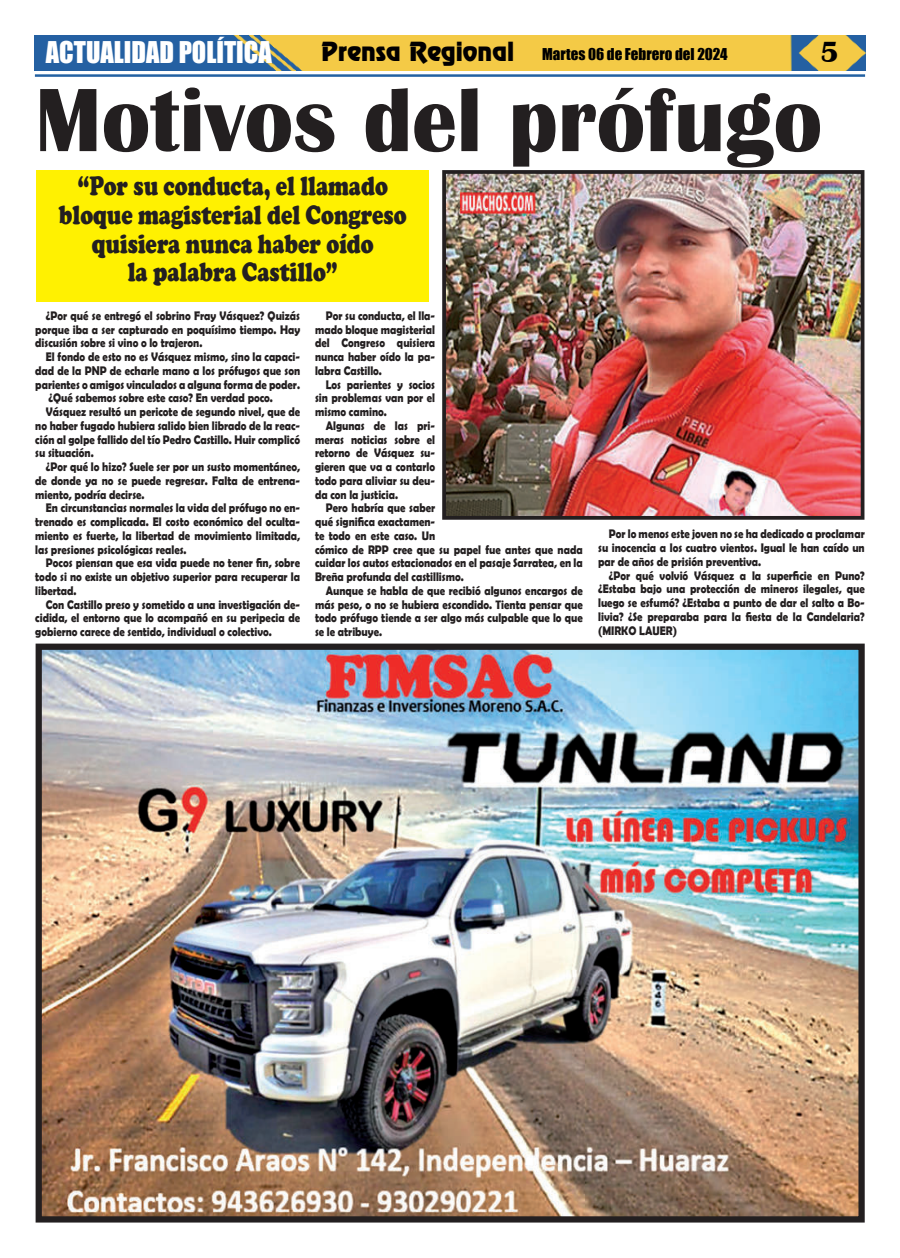
<style>
.page{position:relative;width:900px;height:1258px;background:#fff}
.page>*{position:absolute;margin:0;border:0;box-sizing:border-box;transform-origin:0 0}
.t1{font:700 93.12px "Britannic";color:#231f20}
.t2{font:700 30px "Britannic";color:#020000}
.t3{font:900 27.5px/28.8px "Cooper";color:#231f20;text-align:center;scale:.78 1}
.t4{font:27.5px "Impact";color:#fff;scale:.96 1}
.t5{font:15px "Impact";color:#000}
.t6{font:700 12.5px/13.8px "Berlin Sans FB Demi";color:#231f20;text-align:justify;scale:.86 1}
.s1{font-family:"Renfrew Normal";font-size:23.75px;color:#020000}
</style>
<div class="page">
<hr style="left:35px;top:74px;width:830px;height:3px;background:#2361a2">
<img style="left:35px;top:35px;width:830px;height:36px">
<img style="left:447px;top:175px;width:412px;height:340px">
<div style="left:442px;top:170px;width:422px;height:350px;border:4px solid #231f20"></div>
<div style="left:37px;top:170px;width:392px;height:131px;background:#fff101"></div>
<img style="left:43px;top:651px;width:815px;height:564px">
<div style="left:36px;top:644px;width:829px;height:578px;border:6px solid #231f20"></div>
<h3 class="t4" style="left:46px;top:39px;width:237px">ACTUALIDAD POLÍTICA</h3>
<p class="t5" style="left:321px;top:47px;width:408px"><span class="s1">Prensa Regional</span> Martes 06 de Febrero del 2024</p>
<h2 class="t2" style="left:821px;top:37px;width:20px">5</h2>
<h1 class="t1" style="left:35px;top:72px;width:788px">Motivos del prófugo</h1>
<h3 class="t3" style="left:59px;top:174px;width:447px">“Por su conducta, el llamado bloque magisterial del Congreso quisiera nunca haber oído<br>la palabra Castillo”</h3>
<p class="t6" style="left:35px;top:309px;width:309px;text-indent:11px">¿Por qué se entregó el sobrino Fray Vásquez? Quizás porque iba a ser capturado en poquísimo tiempo. Hay discusión sobre si vino o lo trajeron.</p>
<p class="t6" style="left:46px;top:350px;width:297px">El fondo de esto no es Vásquez mismo, sino la capaci-</p>
<p class="t6" style="left:35px;top:364px;width:309px">dad de la PNP de echarle mano a los prófugos que son</p>
<p class="t6" style="left:35px;top:378px;width:309px">parientes o amigos vinculados a alguna forma de poder.</p>
<p class="t6" style="left:49px;top:392px;width:262px">¿Qué sabemos sobre este caso? En verdad poco.</p>
<p class="t6" style="left:46px;top:405px;width:297px">Vásquez resultó un pericote de segundo nivel, que de</p>
<p class="t6" style="left:35px;top:419px;width:309px">no haber fugado hubiera salido bien librado de la reac-</p>
<p class="t6" style="left:35px;top:433px;width:309px">ción al golpe fallido del tío Pedro Castillo. Huir complicó</p>
<p class="t6" style="left:35px;top:447px;width:69px">su situación.</p>
<p class="t6" style="left:46px;top:460px;width:297px">¿Por qué lo hizo? Suele ser por un susto momentáneo,</p>
<p class="t6" style="left:35px;top:474px;width:309px">de donde ya no se puede regresar. Falta de entrena-</p>
<p class="t6" style="left:35px;top:488px;width:129px">miento, podría decirse.</p>
<p class="t6" style="left:46px;top:502px;width:297px">En circunstancias normales la vida del prófugo no en-</p>
<p class="t6" style="left:35px;top:515px;width:309px">trenado es complicada. El costo económico del oculta-</p>
<p class="t6" style="left:35px;top:529px;width:309px">miento es fuerte, la libertad de movimiento limitada,</p>
<p class="t6" style="left:35px;top:543px;width:178px">las presiones psicológicas reales.</p>
<p class="t6" style="left:46px;top:556px;width:297px">Pocos piensan que esa vida puede no tener fin, sobre</p>
<p class="t6" style="left:35px;top:570px;width:309px">todo si no existe un objetivo superior para recuperar la</p>
<p class="t6" style="left:35px;top:584px;width:50px">libertad.</p>
<p class="t6" style="left:46px;top:598px;width:297px">Con Castillo preso y sometido a una investigación de-</p>
<p class="t6" style="left:35px;top:612px;width:309px">cidida, el entorno que lo acompañó en su peripecia de</p>
<p class="t6" style="left:35px;top:626px;width:277px">gobierno carece de sentido, individual o colectivo.</p>
<p class="t6" style="left:315px;top:309px;width:141px;text-indent:11px">Por su conducta, el lla&shy;mado bloque magisterial del Congreso quisiera nunca haber oído la pa&shy;labra Castillo.</p>
<p class="t6" style="left:315px;top:378px;width:141px;text-indent:11px">Los parientes y socios sin problemas van por el mismo camino.</p>
<p class="t6" style="left:315px;top:419px;width:141px;text-indent:11px">Algunas de las pri&shy;meras noticias sobre el retorno de Vásquez su&shy;gieren que va a contarlo todo para aliviar su deu&shy;da con la justicia.</p>
<p class="t6" style="left:315px;top:502px;width:313px;text-align:left;text-indent:11px">Pero habría que saber<br>qué significa exactamen-<br>te todo en este caso. Un<br>cómico de RPP cree que su papel fue antes que nada cuidar los autos estacionados en el pasaje Sarratea, en la Breña profunda del castillismo.</p>
<p class="t6" style="left:315px;top:584px;width:313px;text-indent:11px">Aunque se habla de que recibió algunos encargos de más peso, o no se hubiera escondido. Tienta pensar que todo prófugo tiende a ser algo más culpable que lo que se le atribuye.</p>
<p class="t6" style="left:598px;top:528px;width:311px;text-indent:11px">Por lo menos este joven no se ha dedicado a proclamar su inocencia a los cuatro vientos. Igual le han caído un par de años de prisión preventiva.</p>
<p class="t6" style="left:598px;top:568px;width:312px;text-indent:11px">¿Por qué volvió Vásquez a la superficie en Puno? ¿Estaba bajo una protección de mineros ilegales, que luego se esfumó? ¿Estaba a punto de dar el salto a Bo&shy;livia? ¿Se preparaba para la fiesta de la Candelaria? (MIRKO LAUER)</p>
</div>
